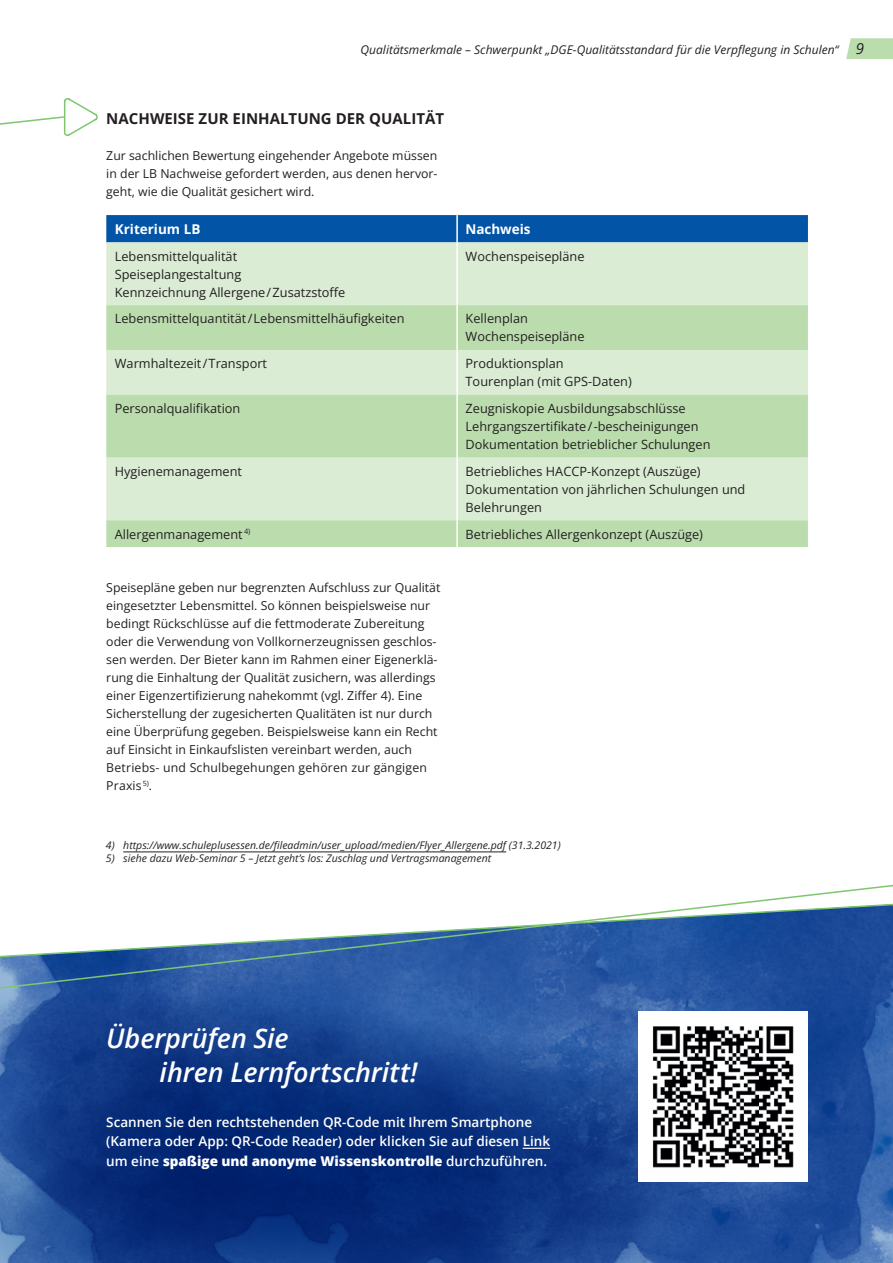
<style>
.page{position:relative;width:893px;height:1263px;background:#fff}
.page>*{position:absolute;margin:0;border:0;box-sizing:border-box;transform-origin:0 0}
.t1{font:italic 600 27px "Open Sans";letter-spacing:-.005em;color:#fff}
.H2_Versal{font:700 15px "Open Sans";color:#231f20}
.t2{font:600 13.5px/19.5px "Open Sans";color:#fff}
.Tabelle_Kopf{font:700 13.5px "Open Sans";color:#fff}
.Tabelle_Text{font:12.75px/18px "Open Sans";color:#231f20}
.p_Text{font:12.3px/18px "Open Sans";color:#231f20;text-align:justify}
.t3{font:italic 12px "Open Sans";color:#231f20}
.p_Fußnote{font:italic 10.5px "Open Sans";color:#231f20}
.s1{font-size:15px}
.s2{font-weight:800}
</style>
<div class="page">
<svg style="left:0;top:884px;width:893px;height:98px"></svg>
<svg style="left:0;top:982px;width:893px;height:281px;background:#18418d"></svg>
<svg style="left:0;top:98px;width:98px;height:38px"></svg>
<svg style="left:846px;top:38px;width:47px;height:21px"></svg>
<img style="left:638px;top:1012px;width:170px;height:169px">
<svg style="left:523px;top:1148px;width:27px;height:1px"></svg>
<div style="left:106px;top:215px;width:702px;height:27px;background:#0154a6"></div>
<div style="left:106px;top:242px;width:702px;height:63px;background:#daecd4"></div>
<svg style="left:106px;top:305px;width:702px;height:242px;background:#c9e3bf"></svg>
<hr style="left:456px;top:215px;width:2px;height:27px;background:#fff">
<hr style="left:456px;top:242px;width:2px;height:63px;background:#fff">
<hr style="left:456px;top:305px;width:2px;height:45px;background:#fff">
<hr style="left:456px;top:350px;width:2px;height:45px;background:#fff">
<hr style="left:456px;top:395px;width:2px;height:62px;background:#fff">
<hr style="left:456px;top:457px;width:2px;height:63px;background:#fff">
<hr style="left:456px;top:520px;width:2px;height:27px;background:#fff">
<hr style="left:123px;top:852px;width:383px;height:1px;background:#231f20">
<p class="t3" style="left:361px;top:42px;width:505px">Qualitätsmerkmale – Schwerpunkt „DGE-Qualitätsstandard für die Verpflegung in Schulen“ <span class="s1">9</span></p>
<h2 class="H2_Versal" style="left:106px;top:109px;width:339px">NACHWEISE ZUR EINHALTUNG DER QUALITÄT</h2>
<p class="p_Text" style="left:106px;top:147px;width:333px">Zur sachlichen Bewertung eingehender Angebote müssen in der LB Nachweise gefordert werden, aus denen hervor&shy;geht, wie die Qualität gesichert wird.</p>
<p class="Tabelle_Kopf" style="left:115px;top:220px;width:87px">Kriterium LB</p>
<p class="Tabelle_Kopf" style="left:466px;top:220px;width:66px">Nachweis</p>
<p class="Tabelle_Text" style="left:115px;top:247px;width:124px">Lebensmittelqualität</p>
<p class="Tabelle_Text" style="left:115px;top:265px;width:128px">Speiseplangestaltung</p>
<p class="Tabelle_Text" style="left:115px;top:283px;width:232px">Kennzeichnung Allergene / Zusatzstoffe</p>
<p class="Tabelle_Text" style="left:466px;top:247px;width:120px">Wochenspeisepläne</p>
<p class="Tabelle_Text" style="left:115px;top:309px;width:291px">Lebensmittelquantität / Lebensmittelhäufigkeiten</p>
<p class="Tabelle_Text" style="left:466px;top:309px;width:64px">Kellenplan</p>
<p class="Tabelle_Text" style="left:466px;top:327px;width:120px">Wochenspeisepläne</p>
<p class="Tabelle_Text" style="left:115px;top:354px;width:154px">Warmhaltezeit / Transport</p>
<p class="Tabelle_Text" style="left:466px;top:354px;width:100px">Produktionsplan</p>
<p class="Tabelle_Text" style="left:466px;top:372px;width:168px">Tourenplan (mit GPS-Daten)</p>
<p class="Tabelle_Text" style="left:115px;top:399px;width:127px">Personalqualifikation</p>
<p class="Tabelle_Text" style="left:466px;top:399px;width:222px">Zeugniskopie Ausbildungsabschlüsse</p>
<p class="Tabelle_Text" style="left:466px;top:417px;width:234px">Lehrgangszertifikate / -bescheinigungen</p>
<p class="Tabelle_Text" style="left:466px;top:435px;width:246px">Dokumentation betrieblicher Schulungen</p>
<p class="Tabelle_Text" style="left:115px;top:462px;width:129px">Hygienemanagement</p>
<p class="Tabelle_Text" style="left:466px;top:462px;width:237px">Betriebliches HACCP-Konzept (Auszüge)</p>
<p class="Tabelle_Text" style="left:466px;top:480px;width:281px">Dokumentation von jährlichen Schulungen und<br>Belehrungen</p>
<p class="Tabelle_Text" style="left:115px;top:525px;width:137px">Allergenmanagement <sup>4)</sup></p>
<p class="Tabelle_Text" style="left:466px;top:525px;width:239px">Betriebliches Allergenkonzept (Auszüge)</p>
<p class="p_Text" style="left:106px;top:579px;width:336px;text-align:left">Speisepläne geben nur begrenzten Aufschluss zur Qualität eingesetzter Lebensmittel. So können beispielsweise nur bedingt Rückschlüsse auf die fettmoderate Zubereitung oder die Verwendung von Vollkornerzeugnissen geschlos&shy;sen werden. Der Bieter kann im Rahmen einer Eigenerklä&shy;rung die Einhaltung der Qualität zusichern, was allerdings einer Eigenzertifizierung nahekommt (vgl. Ziffer 4). Eine Sicherstellung der zugesicherten Qualitäten ist nur durch eine Überprüfung gegeben. Beispielsweise kann ein Recht auf Einsicht in Einkaufslisten vereinbart werden, auch Betriebs- und Schulbegehungen gehören zur gängigen Praxis <sup>5)</sup>.</p>
<p class="p_Fußnote" style="left:106px;top:838px;width:456px">4) https://www.schuleplusessen.de/fileadmin/user_upload/medien/Flyer_Allergene.pdf (31.3.2021)</p>
<p class="p_Fußnote" style="left:106px;top:851px;width:387px">5) siehe dazu Web-Seminar 5 – Jetzt geht’s los: Zuschlag und Vertragsmanagement</p>
<p class="t1" style="left:106px;top:1020px;width:184px">Überprüfen Sie</p>
<p class="t1" style="left:160px;top:1054px;width:259px">ihren Lernfortschritt!</p>
<p class="t2" style="left:106px;top:1111px;width:445px">Scannen Sie den rechtstehenden QR-Code mit Ihrem Smartphone (Kamera oder App: QR-Code Reader) oder klicken Sie auf diesen Link um eine <span class="s2">spaßige und anonyme Wissenskontrolle</span> durchzuführen.</p>
</div>
